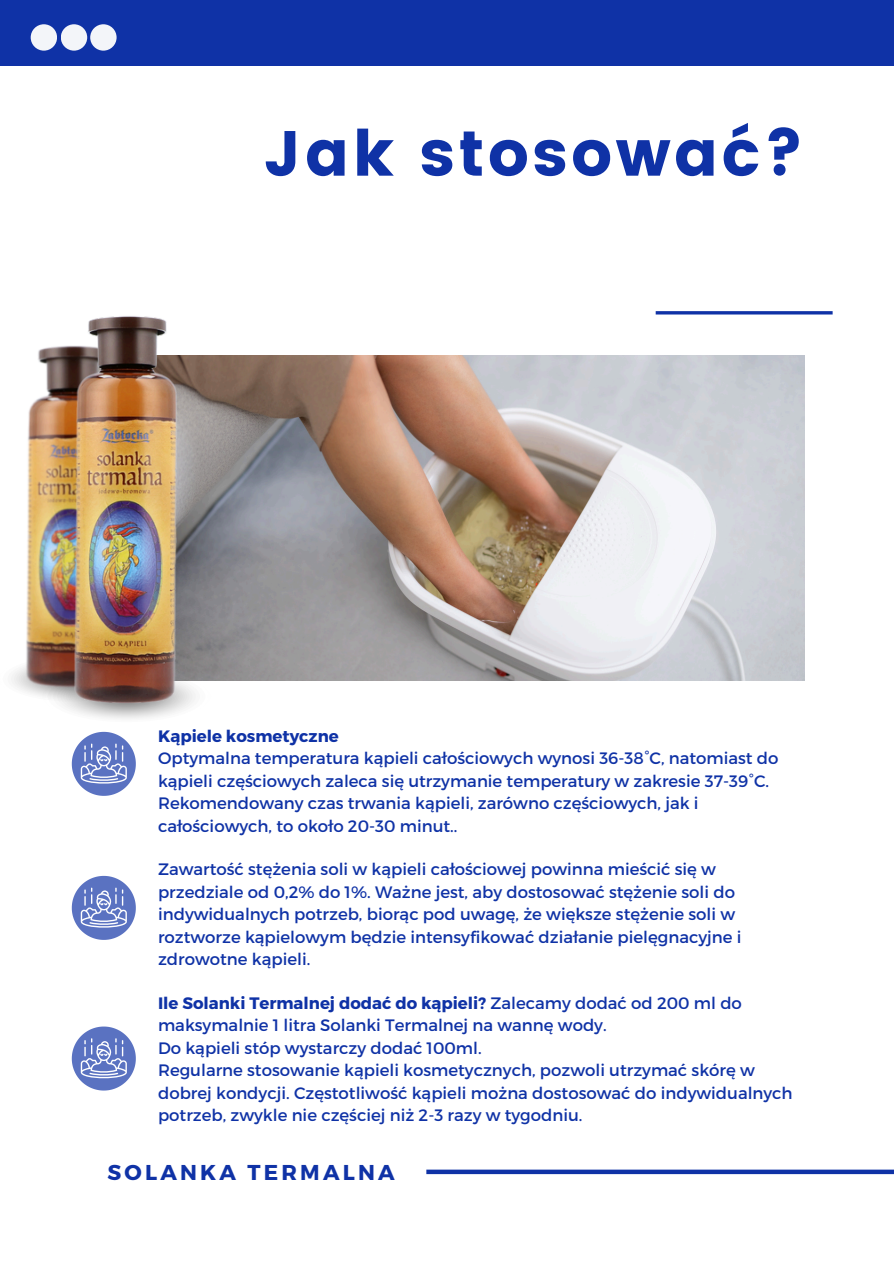
<style>
.page{position:relative;width:894px;height:1264px;background:#fff}
.page>*{position:absolute;margin:0;border:0;box-sizing:border-box;transform-origin:0 0}
.t1{font:63.6px "Poppins";letter-spacing:.05em;color:#0f32a6}
.t2{font:700 21.45px "Montserrat";letter-spacing:.15em;color:#0f32a6}
.t3{font:16.5px/22.5px "Montserrat";color:#0f32a6}
.t4{font:700 16.5px "Montserrat";color:#0f32a6}
.s1{font-weight:700}
</style>
<div class="page">
<img style="left:339px;top:355px;width:465px;height:326px">
<div style="left:0;top:0;width:893px;height:66px;background:#0f32a6"></div>
<div style="left:31px;top:24px;width:26px;height:27px;background:#f3f5f9;border-radius:50%"></div>
<div style="left:61px;top:24px;width:26px;height:27px;background:#f3f5f9;border-radius:50%"></div>
<div style="left:90px;top:24px;width:27px;height:27px;background:#f3f5f9;border-radius:50%"></div>
<hr style="left:655px;top:311px;width:177px;height:3px;background:#0f32a6">
<svg style="left:72px;top:731px;width:64px;height:64px"></svg>
<div style="left:426px;top:1169px;width:467px;height:5px;background:#0f32a6"></div>
<svg style="left:72px;top:1026px;width:64px;height:64px"></svg>
<svg style="left:72px;top:875px;width:64px;height:64px"></svg>
<img style="left:11px;top:316px;width:328px;height:403px">
<p class="t1" style="left:264px;top:116px;width:541px">Jak stosować?</p>
<p class="t4" style="left:158px;top:725px;width:182px">Kąpiele kosmetyczne</p>
<p class="t3" style="left:158px;top:746px;width:622px">Optymalna temperatura kąpieli całościowych wynosi 36-38°C, natomiast do kąpieli częściowych zaleca się utrzymanie temperatury w zakresie 37-39°C.<br>Rekomendowany czas trwania kąpieli, zarówno częściowych, jak i całościowych, to około 20-30 minut..</p>
<p class="t3" style="left:158px;top:857px;width:585px">Zawartość stężenia soli w kąpieli całościowej powinna mieścić się w przedziale od 0,2% do 1%. Ważne jest, aby dostosować stężenie soli do indywidualnych potrzeb, biorąc pod uwagę, że większe stężenie soli w roztworze kąpielowym będzie intensyfikować działanie pielęgnacyjne i zdrowotne kąpieli.</p>
<p class="t3" style="left:158px;top:990px;width:585px"><span class="s1">Ile Solanki Termalnej dodać do kąpieli?</span> Zalecamy dodać od 200 ml do maksymalnie 1 litra Solanki Termalnej na wannę wody.</p>
<p class="t3" style="left:158px;top:1035px;width:325px">Do kąpieli stóp wystarczy dodać 100ml.</p>
<p class="t3" style="left:158px;top:1058px;width:636px">Regularne stosowanie kąpieli kosmetycznych, pozwoli utrzymać skórę w dobrej kondycji. Częstotliwość kąpieli można dostosować do indywidualnych potrzeb, zwykle nie częściej niż 2-3 razy w tygodniu.</p>
<p class="t2" style="left:107px;top:1158px;width:288px">SOLANKA TERMALNA</p>
</div>
